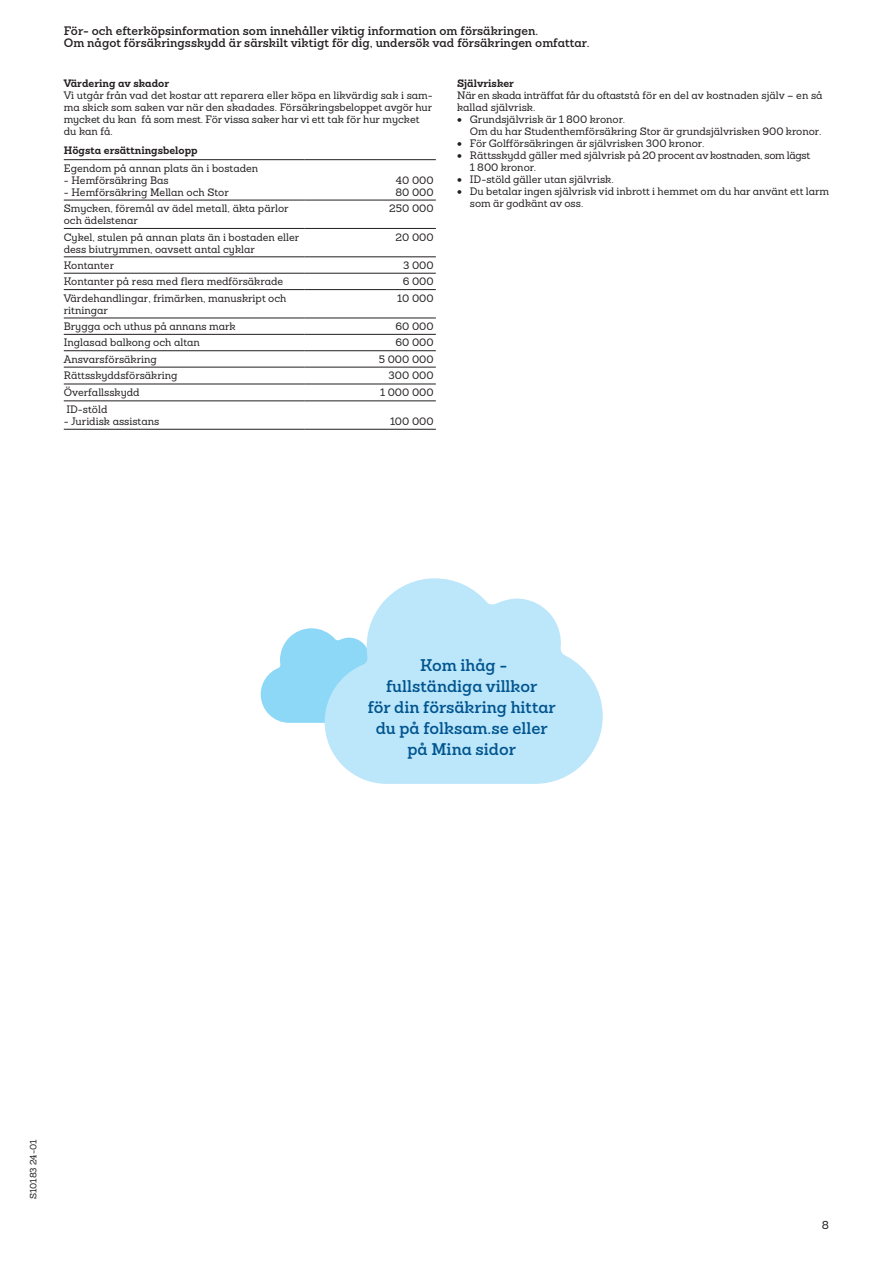
<style>
.page{position:relative;width:893px;height:1263px;background:#fff}
.page>*{position:absolute;margin:0;border:0;box-sizing:border-box;transform-origin:0 0}
.Rubrik_5_11_14_utan_avstånd{font:600 16.5px/21px "Sanchez Folksam";color:#00548e;text-align:center}
.t1{font:600 12px/12.8px "Sanchez Folksam";color:#231f20}
.t2{font:500 11.25px "Sanchez Folksam";color:#231f20}
.Om_försäkringen_bröd{font:500 10.5px/12px "Sanchez Folksam";color:#231f20}
.Om_försäkringen_rubrik{font:700 10.5px "Sanchez Folksam";color:#231f20}
.Trycksaksnummer{font:500 9px "Sanchez Folksam";color:#231f20}
</style>
<div class="page">
<hr style="left:64px;top:159px;width:241px;height:1px;background:#231f20">
<hr style="left:305px;top:159px;width:131px;height:1px;background:#231f20">
<hr style="left:64px;top:200px;width:241px;height:1px;background:#231f20">
<hr style="left:305px;top:200px;width:131px;height:1px;background:#231f20">
<hr style="left:64px;top:228px;width:241px;height:1px;background:#231f20">
<hr style="left:305px;top:228px;width:131px;height:1px;background:#231f20">
<hr style="left:64px;top:256px;width:241px;height:1px;background:#231f20">
<hr style="left:305px;top:256px;width:131px;height:1px;background:#231f20">
<hr style="left:64px;top:273px;width:241px;height:1px;background:#231f20">
<hr style="left:305px;top:273px;width:131px;height:1px;background:#231f20">
<hr style="left:64px;top:289px;width:241px;height:1px;background:#231f20">
<hr style="left:305px;top:289px;width:131px;height:1px;background:#231f20">
<hr style="left:64px;top:318px;width:241px;height:1px;background:#231f20">
<hr style="left:305px;top:318px;width:131px;height:1px;background:#231f20">
<hr style="left:64px;top:334px;width:241px;height:1px;background:#231f20">
<hr style="left:305px;top:334px;width:131px;height:1px;background:#231f20">
<hr style="left:64px;top:350px;width:241px;height:1px;background:#231f20">
<hr style="left:305px;top:350px;width:131px;height:1px;background:#231f20">
<hr style="left:64px;top:367px;width:241px;height:1px;background:#231f20">
<hr style="left:305px;top:367px;width:131px;height:1px;background:#231f20">
<hr style="left:64px;top:384px;width:241px;height:1px;background:#231f20">
<hr style="left:305px;top:384px;width:131px;height:1px;background:#231f20">
<hr style="left:64px;top:400px;width:241px;height:1px;background:#231f20">
<hr style="left:305px;top:400px;width:131px;height:1px;background:#231f20">
<hr style="left:64px;top:429px;width:241px;height:1px;background:#231f20">
<hr style="left:305px;top:429px;width:131px;height:1px;background:#231f20">
<svg style="left:261px;top:628px;width:64px;height:95px"></svg>
<svg style="left:325px;top:578px;width:278px;height:206px;fill:#bce6fa"></svg>
<p class="t1" style="left:64px;top:24px;width:527px">För- och efterköpsinformation som innehåller viktig information om försäkringen.<br>Om något försäkringsskydd är särskilt viktigt för dig, undersök vad försäkringen omfattar.</p>
<p class="Om_försäkringen_rubrik" style="left:64px;top:76px;width:107px">Värdering av skador</p>
<p class="Om_försäkringen_bröd" style="left:64px;top:89px;width:371px">Vi utgår från vad det kostar att reparera eller köpa en likvärdig sak i sam&shy;ma skick som saken var när den skadades. Försäkringsbeloppet avgör hur mycket du kan få som mest. För vissa saker har vi ett tak för hur mycket du kan få.</p>
<p class="Om_försäkringen_rubrik" style="left:64px;top:143px;width:135px">Högsta ersättningsbelopp</p>
<p class="Om_försäkringen_bröd" style="left:64px;top:162px;width:196px">Egendom på annan plats än i bostaden</p>
<p class="Om_försäkringen_bröd" style="left:64px;top:174px;width:106px">- Hemförsäkring Bas</p>
<p class="Om_försäkringen_bröd" style="left:64px;top:186px;width:167px">- Hemförsäkring Mellan och Stor</p>
<p class="Om_försäkringen_rubrik" style="left:457px;top:76px;width:58px">Självrisker</p>
<p class="Om_försäkringen_bröd" style="left:457px;top:89px;width:367px">När en skada inträffat får du oftaststå för en del av kostnaden själv – en så kallad självrisk.</p>
<p class="Om_försäkringen_bröd" style="left:470px;top:113px;width:353px;text-indent:-13px">• Grundsjälvrisk är 1 800 kronor.<br>Om du har Studenthemförsäkring Stor är grundsjälvrisken 900 kronor.</p>
<p class="Om_försäkringen_bröd" style="left:457px;top:137px;width:249px">• För Golfförsäkringen är självrisken 300 kronor.</p>
<p class="Om_försäkringen_bröd" style="left:470px;top:149px;width:342px;text-indent:-13px">• Rättsskydd gäller med självrisk på 20 procent av kostnaden, som lägst<br>1 800 kronor.</p>
<p class="Om_försäkringen_bröd" style="left:457px;top:173px;width:158px">• ID-stöld gäller utan självrisk.</p>
<p class="Om_försäkringen_bröd" style="left:470px;top:185px;width:361px;text-indent:-13px">• Du betalar ingen självrisk vid inbrott i hemmet om du har använt ett larm som är godkänt av oss.</p>
<p class="Om_försäkringen_bröd" style="left:395px;top:174px;width:40px">40 000<br>80 000</p>
<p class="Om_försäkringen_bröd" style="left:64px;top:202px;width:226px">Smycken, föremål av ädel metall, äkta pärlor och ädelstenar</p>
<p class="Om_försäkringen_bröd" style="left:389px;top:202px;width:46px">250 000</p>
<p class="Om_försäkringen_bröd" style="left:64px;top:231px;width:237px">Cykel, stulen på annan plats än i bostaden eller dess biutrymmen, oavsett antal cyklar</p>
<p class="Om_försäkringen_bröd" style="left:396px;top:231px;width:40px">20 000</p>
<p class="Om_försäkringen_bröd" style="left:64px;top:259px;width:52px">Kontanter</p>
<p class="Om_försäkringen_bröd" style="left:403px;top:259px;width:32px">3 000</p>
<p class="Om_försäkringen_bröd" style="left:64px;top:275px;width:221px">Kontanter på resa med flera medförsäkrade</p>
<p class="Om_försäkringen_bröd" style="left:403px;top:275px;width:33px">6 000</p>
<p class="Om_försäkringen_bröd" style="left:64px;top:292px;width:224px">Värdehandlingar, frimärken, manuskript och ritningar</p>
<p class="Om_försäkringen_bröd" style="left:397px;top:292px;width:38px">10 000</p>
<p class="Om_försäkringen_bröd" style="left:64px;top:320px;width:173px">Brygga och uthus på annans mark</p>
<p class="Om_försäkringen_bröd" style="left:395px;top:320px;width:40px">60 000</p>
<p class="Om_försäkringen_bröd" style="left:64px;top:337px;width:138px">Inglasad balkong och altan</p>
<p class="Om_försäkringen_bröd" style="left:395px;top:337px;width:40px">60 000</p>
<p class="Om_försäkringen_bröd" style="left:64px;top:353px;width:95px">Ansvarsförsäkring</p>
<p class="Om_försäkringen_bröd" style="left:379px;top:353px;width:56px">5 000 000</p>
<p class="Om_försäkringen_bröd" style="left:64px;top:369px;width:115px">Rättsskyddsförsäkring</p>
<p class="Om_försäkringen_bröd" style="left:389px;top:369px;width:47px">300 000</p>
<p class="Om_försäkringen_bröd" style="left:64px;top:386px;width:77px">Överfallsskydd</p>
<p class="Om_försäkringen_bröd" style="left:380px;top:386px;width:55px">1 000 000</p>
<p class="Om_försäkringen_bröd" style="left:66px;top:403px;width:42px">ID-stöld</p>
<p class="Om_försäkringen_bröd" style="left:64px;top:415px;width:97px">- Juridisk assistans</p>
<p class="Om_försäkringen_bröd" style="left:390px;top:415px;width:45px">100 000</p>
<p class="Rubrik_5_11_14_utan_avstånd" style="left:386px;top:654px;width:153px">Kom ihåg - fullständiga villkor</p>
<p class="Rubrik_5_11_14_utan_avstånd" style="left:368px;top:696px;width:190px">för din försäkring hittar</p>
<p class="Rubrik_5_11_14_utan_avstånd" style="left:376px;top:717px;width:174px">du på folksam.se eller</p>
<p class="Rubrik_5_11_14_utan_avstånd" style="left:407px;top:738px;width:110px">på Mina sidor</p>
<p class="Trycksaksnummer" style="left:27px;top:1199px;width:61px;rotate:-90deg">S10183 24-01</p>
<p class="t2" style="left:822px;top:1218px;width:9px">8</p>
</div>
